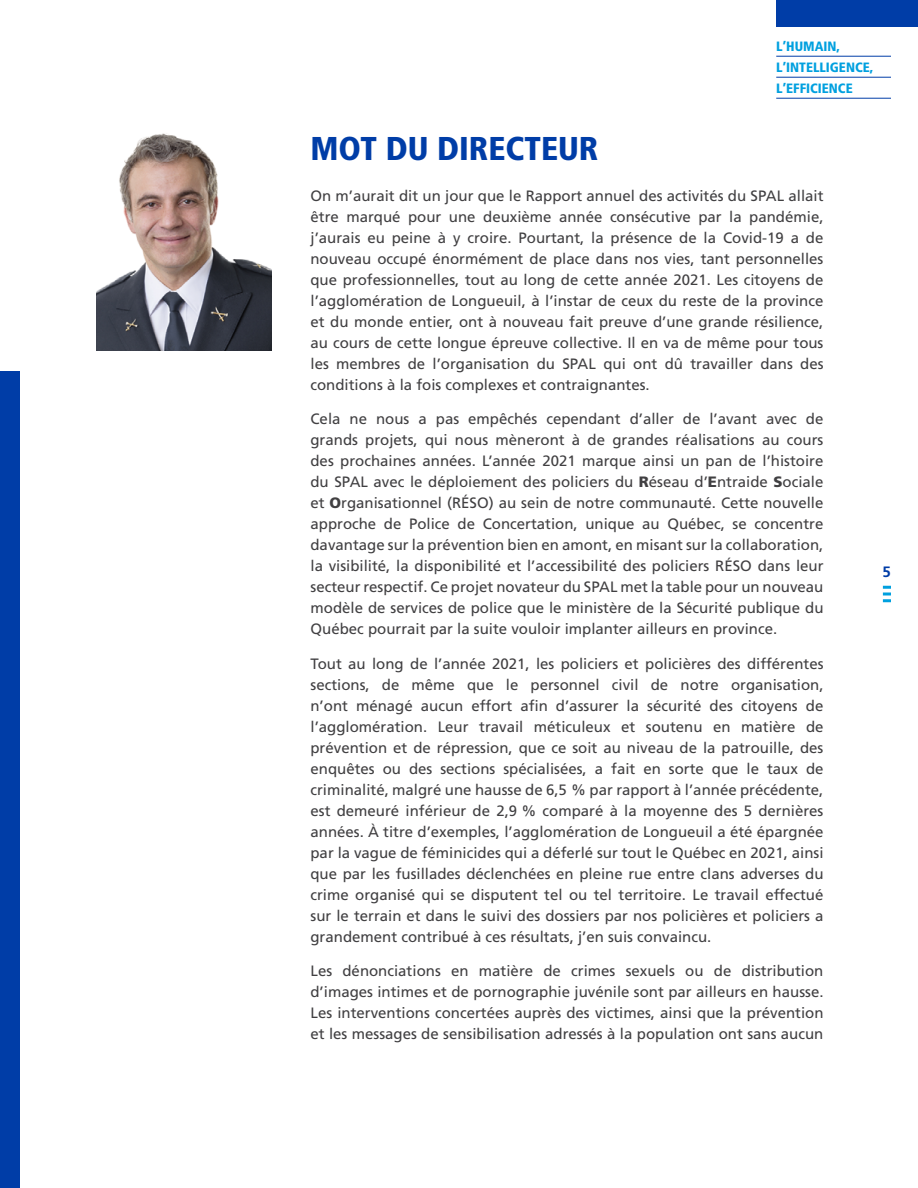
<style>
.page{position:relative;width:918px;height:1188px;background:#fff}
.page>*{position:absolute;margin:0;border:0;box-sizing:border-box;transform-origin:0 0}
.t1{font:900 condensed 33px "Frutiger";color:#003da7}
.t2{font:15px/21px "Frutiger";color:#414042;text-align:justify}
.t3{font:700 15px "Frutiger";color:#003da7}
.t4{font:900 condensed 13.5px/21px "Frutiger";color:#00a0df}
.s1{font-weight:900}
</style>
<div class="page">
<hr style="left:776px;top:56px;width:115px;height:1px;background:#003da7">
<hr style="left:776px;top:77px;width:115px;height:1px;background:#003da7">
<hr style="left:776px;top:98px;width:115px;height:1px;background:#003da7">
<svg style="left:883px;top:586px;width:8px;height:16px"></svg>
<div style="left:776px;top:0;width:142px;height:27px;background:#003da7"></div>
<div style="left:0;top:371px;width:20px;height:817px;background:#003da7"></div>
<img style="left:96px;top:133px;width:176px;height:218px">
<p class="t4" style="left:776px;top:35px;width:99px">L’HUMAIN,<br>L’INTELLIGENCE,<br>L’EFFICIENCE</p>
<h1 class="t1" style="left:310px;top:128px;width:289px">MOT DU DIRECTEUR</h1>
<p class="t2" style="left:310px;top:185px;width:515px">On m’aurait dit un jour que le Rapport annuel des activités du SPAL allait être marqué pour une deuxième année consécutive par la pandémie, j’aurais eu peine à y croire. Pourtant, la présence de la Covid-19 a de nouveau occupé énormément de place dans nos vies, tant personnelles que professionnelles, tout au long de cette année 2021. Les citoyens de l’agglomération de Longueuil, à l’instar de ceux du reste de la province et du monde entier, ont à nouveau fait preuve d’une grande résilience, au cours de cette longue épreuve collective. Il en va de même pour tous les membres de l’organisation du SPAL qui ont dû travailler dans des conditions à la fois complexes et contraignantes.</p>
<p class="t2" style="left:310px;top:408px;width:515px">Cela ne nous a pas empêchés cependant d’aller de l’avant avec de grands projets, qui nous mèneront à de grandes réalisations au cours des prochaines années. L’année 2021 marque ainsi un pan de l’histoire du SPAL avec le déploiement des policiers du <span class="s1">R</span>éseau d’<span class="s1">E</span>ntraide <span class="s1">S</span>ociale et <span class="s1">O</span>rganisationnel (RÉSO) au sein de notre communauté. Cette nouvelle approche de Police de Concertation, unique au Québec, se concentre davantage sur la prévention bien en amont, en misant sur la collaboration, la visibilité, la disponibilité et l’accessibilité des policiers RÉSO dans leur secteur respectif. Ce projet novateur du SPAL met la table pour un nouveau modèle de services de police que le ministère de la Sécurité publique du Québec pourrait par la suite vouloir implanter ailleurs en province.</p>
<p class="t2" style="left:310px;top:653px;width:515px">Tout au long de l’année 2021, les policiers et policières des différentes sections, de même que le personnel civil de notre organisation, n’ont ménagé aucun effort afin d’assurer la sécurité des citoyens de l’agglomération. Leur travail méticuleux et soutenu en matière de prévention et de répression, que ce soit au niveau de la patrouille, des enquêtes ou des sections spécialisées, a fait en sorte que le taux de criminalité, malgré une hausse de 6,5 % par rapport à l’année précédente, est demeuré inférieur de 2,9 % comparé à la moyenne des 5 dernières années. À titre d’exemples, l’agglomération de Longueuil a été épargnée par la vague de féminicides qui a déferlé sur tout le Québec en 2021, ainsi que par les fusillades déclenchées en pleine rue entre clans adverses du crime organisé qui se disputent tel ou tel territoire. Le travail effectué sur le terrain et dans le suivi des dossiers par nos policières et policiers a grandement contribué à ces résultats, j’en suis convaincu.</p>
<p class="t2" style="left:310px;top:960px;width:515px">Les dénonciations en matière de crimes sexuels ou de distribution d’images intimes et de pornographie juvénile sont par ailleurs en hausse.<br>Les interventions concertées auprès des victimes, ainsi que la prévention et les messages de sensibilisation adressés à la population ont sans aucun</p>
<p class="t3" style="left:883px;top:563px;width:10px">5</p>
</div>
